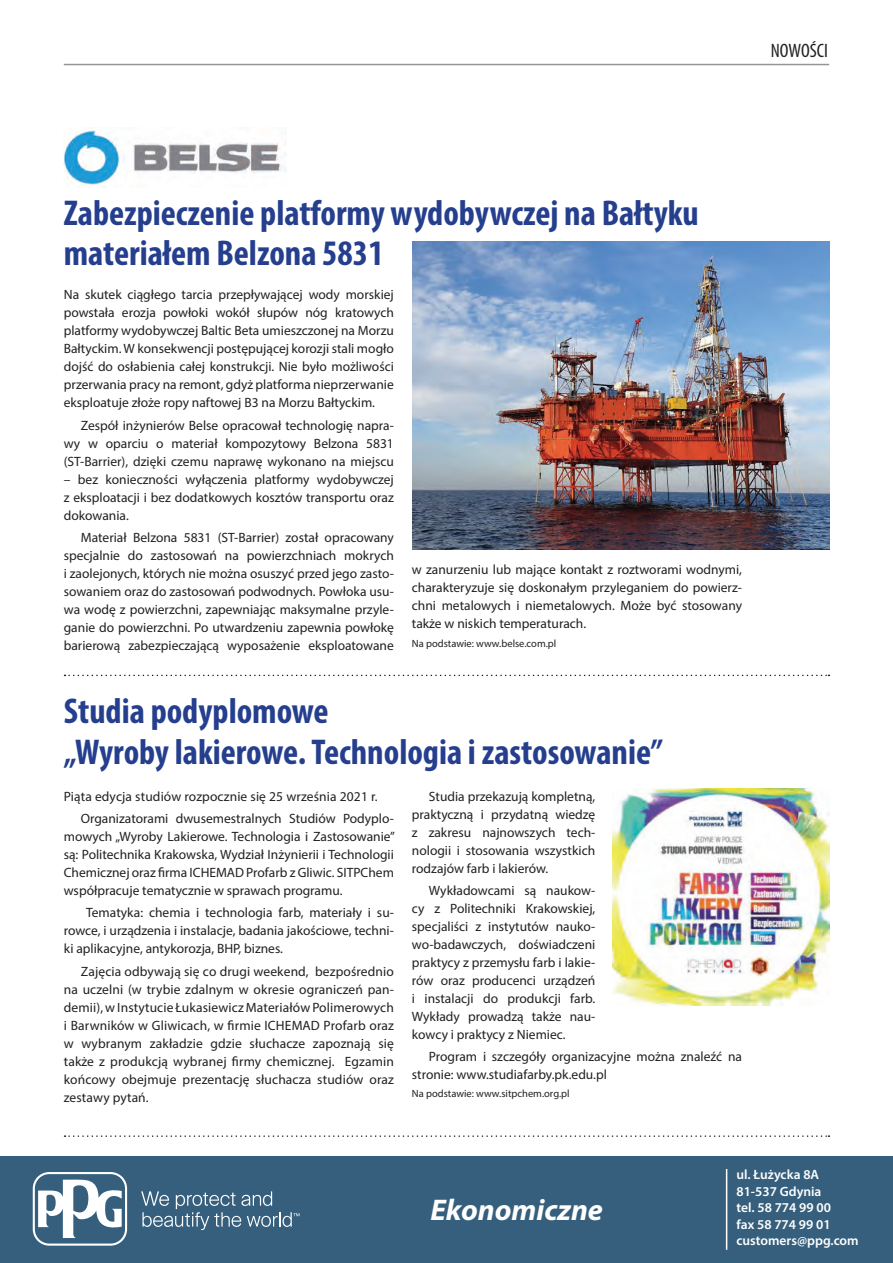
<style>
.page{position:relative;width:893px;height:1263px;background:#fff}
.page>*{position:absolute;margin:0;border:0;box-sizing:border-box;transform-origin:0 0}
.t1{font:700 condensed 36px/40.5px "Myriad Pro";color:#253f8e}
.t2{font:italic 700 30px "Myriad Pro";color:#fff}
.t3{font:condensed 19.5px "Myriad Pro";color:#231f20}
.t4{font:13.5px/18px "Myriad Pro";color:#231f20;text-align:justify}
.t5{font:600 13.5px/16.5px "Myriad Pro";color:#fff}
.t6{font:10.5px "Myriad Pro";color:#231f20}
</style>
<div class="page">
<hr style="left:64px;top:64px;width:765px;height:1px;background:#939598">
<svg style="left:65px;top:675px;width:764px;height:1px"></svg>
<img style="left:64px;top:130px;width:223px;height:57px">
<img style="left:412px;top:241px;width:417px;height:309px">
<svg style="left:65px;top:1135px;width:764px;height:2px"></svg>
<div style="left:0;top:1157px;width:893px;height:106px;background:#355f7d"></div>
<hr style="left:726px;top:1169px;width:1px;height:81px;background:#fff">
<svg style="left:141px;top:1191px;width:158px;height:39px"></svg>
<svg style="left:33px;top:1172px;width:94px;height:74px"></svg>
<img style="left:612px;top:789px;width:217px;height:217px">
<h3 class="t3" style="left:771px;top:39px;width:59px">NOWOŚCI</h3>
<h1 class="t1" style="left:64px;top:192px;width:636px">Zabezpieczenie platformy wydobywczej na Bałtyku materiałem Belzona 5831</h1>
<p class="t4" style="left:64px;top:286px;width:332px">Na skutek ciągłego tarcia przepływającej wody morskiej powstała erozja powłoki wokół słupów nóg kratowych platformy wydobywczej Baltic Beta umieszczonej na Morzu Bałtyckim. W konsekwencji postępującej korozji stali mogło dojść do osłabienia całej konstrukcji. Nie było możliwości przerwania pracy na remont, gdyż platforma nieprzerwanie eksploatuje złoże ropy naftowej B3 na Morzu Bałtyckim.</p>
<p class="t4" style="left:64px;top:416px;width:332px;text-indent:17px">Zespół inżynierów Belse opracował technologię napra&shy;wy w oparciu o materiał kompozytowy Belzona 5831 (ST-Barrier), dzięki czemu naprawę wykonano na miejscu</p>
<p class="t4" style="left:64px;top:470px;width:332px">– bez konieczności wyłączenia platformy wydobywczej z eksploatacji i bez dodatkowych kosztów transportu oraz dokowania.</p>
<p class="t4" style="left:64px;top:528px;width:332px;text-indent:17px">Materiał Belzona 5831 (ST-Barrier) został opracowany specjalnie do zastosowań na powierzchniach mokrych i zaolejonych, których nie można osuszyć przed jego zasto&shy;sowaniem oraz do zastosowań podwodnych. Powłoka usu&shy;wa wodę z powierzchni, zapewniając maksymalne przyle&shy;ganie do powierzchni. Po utwardzeniu zapewnia powłokę barierową zabezpieczającą wyposażenie eksploatowane</p>
<p class="t4" style="left:412px;top:560px;width:332px">w zanurzeniu lub mające kontakt z roztworami wodnymi, charakteryzuje się doskonałym przyleganiem do powierz&shy;chni metalowych i niemetalowych. Może być stosowany także w niskich temperaturach.</p>
<p class="t6" style="left:412px;top:637px;width:146px">Na podstawie: www.belse.com.pl</p>
<h1 class="t1" style="left:64px;top:690px;width:601px">Studia podyplomowe<br>„Wyroby lakierowe. Technologia i zastosowanie”</h1>
<p class="t4" style="left:81px;top:785px;width:314px;line-height:22.2px;text-indent:-17px">Piąta edycja studiów rozpocznie się 25 września 2021 r.<br>Organizatorami dwusemestralnych Studiów Podyplo-</p>
<p class="t4" style="left:64px;top:827px;width:333px">mowych „Wyroby Lakierowe. Technologia i Zastosowanie” są: Politechnika Krakowska, Wydział Inżynierii i Technologii Chemicznej oraz firma ICHEMAD Profarb z Gliwic. SITPChem współpracuje tematycznie w sprawach programu.</p>
<p class="t4" style="left:64px;top:904px;width:332px;text-indent:22px">Tematyka: chemia i technologia farb, materiały i su&shy;rowce, i urządzenia i instalacje, badania jakościowe, techni&shy;ki aplikacyjne, antykorozja, BHP, biznes.</p>
<p class="t4" style="left:64px;top:962px;width:332px;text-indent:17px">Zajęcia odbywają się co drugi weekend, bezpośrednio na uczelni (w trybie zdalnym w okresie ograniczeń pan&shy;demii), w Instytucie Łukasiewicz Materiałów Polimerowych i Barwników w Gliwicach, w firmie ICHEMAD Profarb oraz w wybranym zakładzie gdzie słuchacze zapoznają się także z produkcją wybranej firmy chemicznej. Egzamin końcowy obejmuje prezentację słuchacza studiów oraz zestawy pytań.</p>
<p class="t4" style="left:412px;top:787px;width:185px;text-indent:17px">Studia przekazują kompletną, praktyczną i przydatną wiedzę z zakresu najnowszych tech&shy;nologii i stosowania wszystkich rodzajów farb i lakierów.</p>
<p class="t4" style="left:412px;top:881px;width:185px;text-indent:17px">Wykładowcami są naukow&shy;cy z Politechniki Krakowskiej, specjaliści z instytutów nauko&shy;wo-badawczych, doświadczeni praktycy z przemysłu farb i lakie&shy;rów oraz producenci urządzeń i instalacji do produkcji farb.<br>Wykłady prowadzą także nau&shy;kowcy i praktycy z Niemiec.</p>
<p class="t4" style="left:412px;top:1047px;width:332px;text-indent:17px">Program i szczegóły organizacyjne można znaleźć na stronie: www.studiafarby.pk.edu.pl</p>
<p class="t6" style="left:412px;top:1087px;width:159px">Na podstawie: www.sitpchem.org.pl</p>
<h2 class="t2" style="left:430px;top:1190px;width:174px">Ekonomiczne</h2>
<p class="t5" style="left:736px;top:1166px;width:124px">ul. Łużycka 8A<br>81-537 Gdynia<br>tel. 58 774 99 00<br>fax 58 774 99 01 customers@ppg.com</p>
</div>
